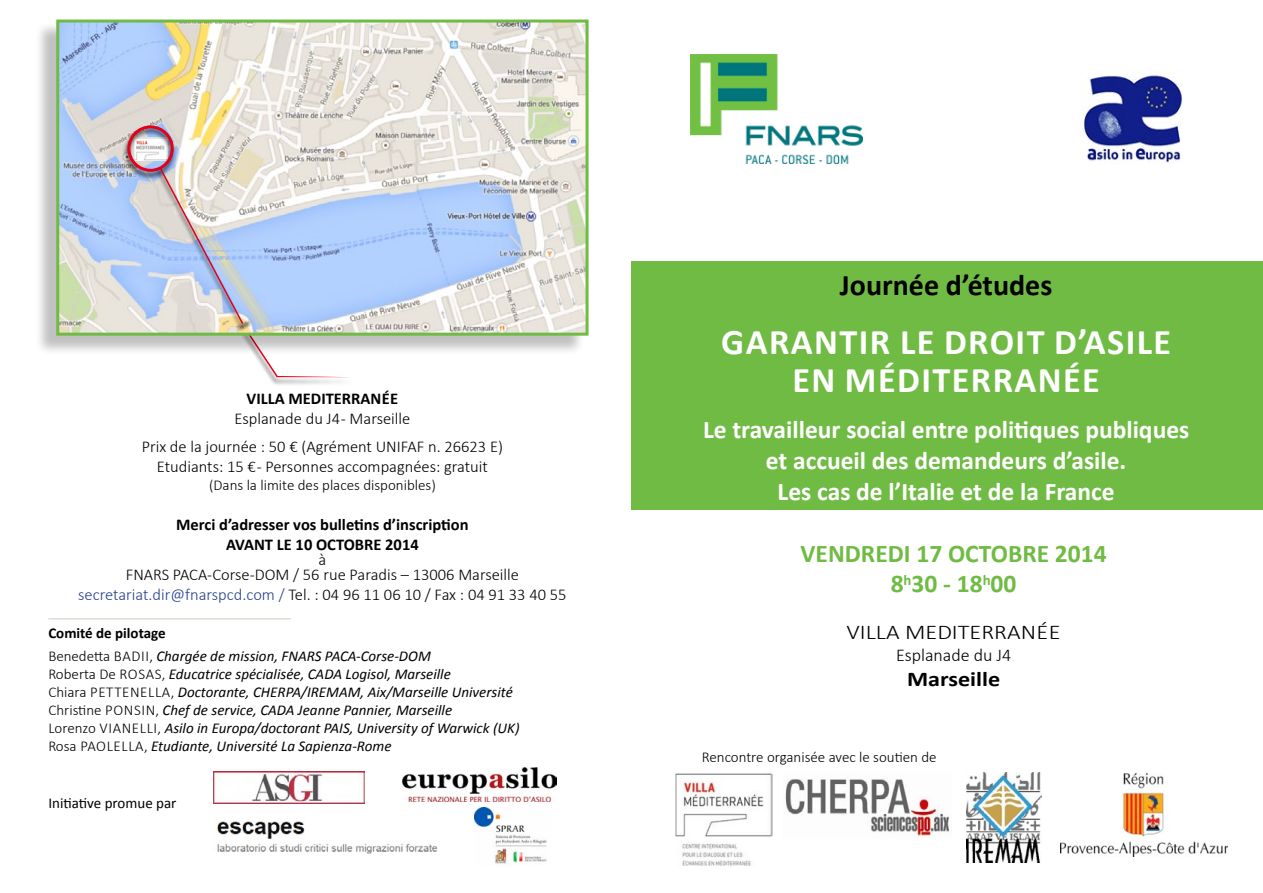
<style>
.page{position:relative;width:1263px;height:893px;background:#fff}
.page>*{position:absolute;margin:0;border:0;box-sizing:border-box;transform-origin:0 0}
.t1{font:700 36.15px "Calibri";letter-spacing:.04em;color:#fff}
.t2{font:700 30px "Calibri";color:#000}
.t3{font:700 25.5px "Calibri";color:#fff}
.t4{font:700 25.5px "Calibri";color:#70bb44}
.t5{font:300 21px "Calibri";color:#000;scale:1.15 1}
.t6{font:700 21px "Calibri";color:#000;scale:1.15 1}
.t7{font:300 18px "Calibri";color:#000}
.t8{font:300 16.5px "Calibri";color:#000}
.t9{font:700 16.5px "Calibri";color:#000}
.t10{font:italic 15px "Calibri";color:#000}
.t11{font:300 15px "Calibri";color:#000}
.t12{font:15px "Calibri";color:#000}
.t13{font:700 15px "Calibri";color:#000}
.s1{color:#25408f}
.s2{font-weight:300;font-style:normal}
</style>
<div class="page">
<div style="left:232px;top:317px;width:123px;height:69px;background:#000;opacity:.75"></div>
<div style="left:34px;top:22px;width:551px;height:334px;background:#000;opacity:.25"></div>
<img style="left:60px;top:24px;width:524px;height:308px">
<div style="left:56px;top:20px;width:532px;height:316px;border:3px solid #70bb44"></div>
<div style="left:631px;top:261px;width:632px;height:249px;background:#70bb44"></div>
<img style="left:690px;top:54px;width:172px;height:109px">
<img style="left:1084px;top:75px;width:99px;height:88px">
<div style="left:122px;top:126px;width:54px;height:54px;background:#000;opacity:.75"></div>
<div style="left:127px;top:125px;width:47px;height:47px;border:3px solid #e2001a;border-radius:50%"></div>
<div style="left:154px;top:167px;width:92px;height:165px;background:#000;opacity:.75"></div>
<svg style="left:158px;top:165px;width:195px;height:214px"></svg>
<img style="left:403px;top:767px;width:153px;height:35px">
<img style="left:216px;top:821px;width:222px;height:33px">
<img style="left:475px;top:807px;width:72px;height:59px">
<img style="left:214px;top:772px;width:151px;height:31px">
<hr style="left:48px;top:618px;width:243px;height:2px;background:#dfdbd3">
<img style="left:675px;top:773px;width:97px;height:93px">
<img style="left:785px;top:778px;width:164px;height:60px">
<img style="left:1061px;top:774px;width:166px;height:82px">
<img style="left:966px;top:773px;width:76px;height:89px">
<p class="t9" style="left:247px;top:388px;width:153px">VILLA MEDITERRANÉE</p>
<p class="t8" style="left:234px;top:408px;width:177px">Esplanade du J4 - Marseille</p>
<p class="t8" style="left:142px;top:437px;width:363px">Prix de la journée : 50 € (Agrément UNIFAF n. 26623 E)</p>
<p class="t8" style="left:157px;top:456px;width:332px">Etudiants: 15 € - Personnes accompagnées: gratuit</p>
<p class="t11" style="left:209px;top:476px;width:228px">(Dans la limite des places disponibles)</p>
<p class="t9" style="left:176px;top:514px;width:294px">Merci d’adresser vos bulletins d’inscription</p>
<p class="t9" style="left:226px;top:534px;width:194px">AVANT LE 10 OCTOBRE 2014</p>
<p class="t8" style="left:318px;top:549px;width:9px">à</p>
<p class="t8" style="left:126px;top:564px;width:395px">FNARS PACA-Corse-DOM / 56 rue Paradis – 13006 Marseille</p>
<p class="t8" style="left:78px;top:584px;width:490px"><span class="s1">secretariat.dir@fnarspcd.com /</span> Tel. : 04 96 11 06 10 / Fax : 04 91 33 40 55</p>
<p class="t13" style="left:48px;top:624px;width:119px">Comité de pilotage</p>
<p class="t10" style="left:48px;top:645px;width:384px"><span class="s2">Benedetta BADII,</span> Chargée de mission, FNARS PACA-Corse-DOM</p>
<p class="t10" style="left:48px;top:663px;width:404px"><span class="s2">Roberta De ROSAS,</span> Educatrice spécialisée, CADA Logisol, Marseille</p>
<p class="t10" style="left:48px;top:681px;width:466px"><span class="s2">Chiara PETTENELLA,</span> Doctorante, CHERPA/IREMAM, Aix/Marseille Université</p>
<p class="t10" style="left:48px;top:699px;width:405px"><span class="s2">Christine PONSIN,</span> Chef de service, CADA Jeanne Pannier, Marseille</p>
<p class="t10" style="left:48px;top:717px;width:473px"><span class="s2">Lorenzo VIANELLI,</span> Asilo in Europa/doctorant PAIS, University of Warwick (UK)</p>
<p class="t10" style="left:48px;top:735px;width:345px"><span class="s2">Rosa PAOLELLA,</span> Etudiante, Université La Sapienza-Rome</p>
<p class="t12" style="left:48px;top:793px;width:130px">Initiative promue par</p>
<p class="t2" style="left:840px;top:266px;width:214px">Journée d’études</p>
<p class="t1" style="left:721px;top:319px;width:451px">GARANTIR LE DROIT D’ASILE</p>
<p class="t1" style="left:792px;top:356px;width:309px">EN MÉDITERRANÉE</p>
<p class="t3" style="left:703px;top:414px;width:488px">Le travailleur social entre politiques publiques</p>
<p class="t3" style="left:766px;top:444px;width:362px">et accueil des demandeurs d’asile.</p>
<p class="t3" style="left:778px;top:475px;width:339px">Les cas de l’Italie et de la France</p>
<p class="t4" style="left:800px;top:537px;width:308px">VENDREDI 17 OCTOBRE 2014</p>
<p class="t4" style="left:891px;top:568px;width:127px">8<sup>h</sup>30 - 18<sup>h</sup>00</p>
<p class="t5" style="left:846px;top:619px;width:188px">VILLA MEDITERRANÉE</p>
<p class="t7" style="left:896px;top:644px;width:117px">Esplanade du J4</p>
<p class="t6" style="left:907px;top:666px;width:82px">Marseille</p>
<p class="t11" style="left:702px;top:748px;width:236px">Rencontre organisée avec le soutien de</p>
</div>
